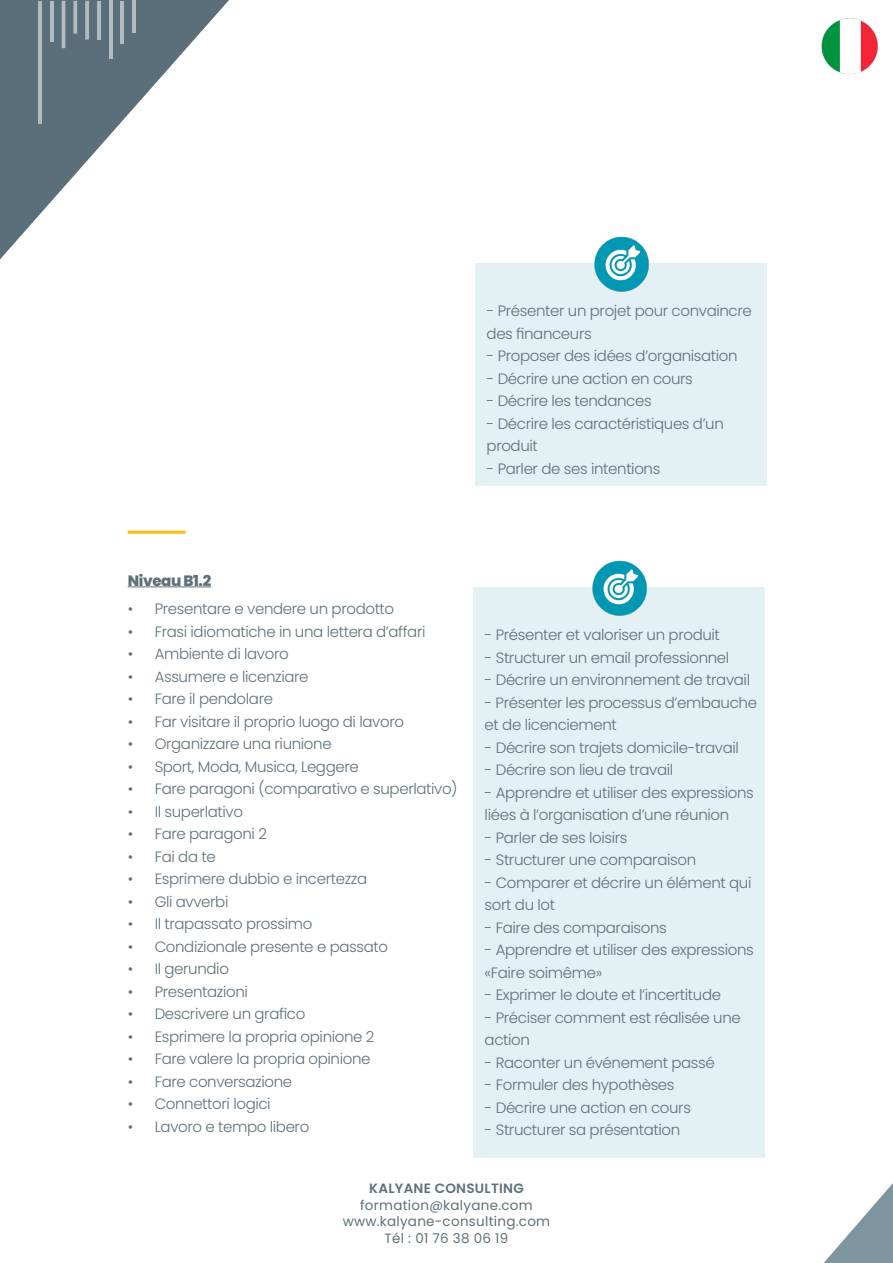
<style>
.page{position:relative;width:893px;height:1263px;background:#fff}
.page>*{position:absolute;margin:0;border:0;box-sizing:border-box;transform-origin:0 0}
.t1{font:300 15px/22.5px "Poppins";letter-spacing:-.025em;color:#5e717a}
.t2{font:800 15px "Poppins";letter-spacing:-.025em;color:#5e717a}
.t3{font:13.5px/16.5px "Poppins";letter-spacing:.02em;color:#5e717a;text-align:center}
.t4{font:600 13.5px "Poppins";letter-spacing:.02em;color:#5e717a}
</style>
<div class="page">
<svg style="left:824px;top:1183px;width:69px;height:80px"></svg>
<svg style="left:0;top:0;width:229px;height:259px"></svg>
<hr style="left:38px;top:1px;width:4px;height:122px;background:#b1bbc0">
<hr style="left:132px;top:1px;width:4px;height:32px;background:#b1bbc0">
<hr style="left:121px;top:1px;width:3px;height:43px;background:#fff">
<hr style="left:50px;top:1px;width:4px;height:41px;background:#b1bbc0">
<hr style="left:62px;top:1px;width:3px;height:47px;background:#fff">
<svg style="left:73px;top:1px;width:4px;height:33px"></svg>
<svg style="left:85px;top:1px;width:4px;height:39px"></svg>
<hr style="left:97px;top:1px;width:4px;height:39px;background:#b1bbc0">
<hr style="left:109px;top:1px;width:4px;height:58px;background:#b1bbc0">
<img style="left:821px;top:18px;width:57px;height:56px">
<div style="left:475px;top:263px;width:292px;height:223px;background:#e3f0f4"></div>
<img style="left:594px;top:236px;width:55px;height:55px">
<hr style="left:128px;top:586px;width:83px;height:1px;background:#5e717a">
<div style="left:473px;top:587px;width:292px;height:571px;background:#e3f0f4"></div>
<img style="left:592px;top:560px;width:55px;height:55px">
<hr style="left:128px;top:531px;width:58px;height:3px;background:#fcbe0e">
<p class="t1" style="left:487px;top:300px;width:267px">- Présenter un projet pour convaincre des financeurs</p>
<p class="t1" style="left:487px;top:345px;width:253px">- Proposer des idées d’organisation</p>
<p class="t1" style="left:487px;top:367px;width:208px">- Décrire une action en cours</p>
<p class="t1" style="left:487px;top:390px;width:167px">- Décrire les tendances</p>
<p class="t1" style="left:487px;top:412px;width:239px">- Décrire les caractéristiques d’un produit</p>
<p class="t1" style="left:487px;top:457px;width:175px">- Parler de ses intentions</p>
<p class="t2" style="left:128px;top:572px;width:85px">Niveau B1.2</p>
<p class="t1" style="left:128px;top:598px;width:268px">• Presentare e vendere un prodotto</p>
<p class="t1" style="left:128px;top:620px;width:299px">• Frasi idiomatiche in una lettera d’affari</p>
<p class="t1" style="left:128px;top:643px;width:163px">• Ambiente di lavoro</p>
<p class="t1" style="left:128px;top:665px;width:182px">• Assumere e licenziare</p>
<p class="t1" style="left:128px;top:688px;width:147px">• Fare il pendolare</p>
<p class="t1" style="left:128px;top:710px;width:278px">• Far visitare il proprio luogo di lavoro</p>
<p class="t1" style="left:128px;top:733px;width:206px">• Organizzare una riunione</p>
<p class="t1" style="left:128px;top:755px;width:233px">• Sport, Moda, Musica, Leggere</p>
<p class="t1" style="left:128px;top:778px;width:331px">• Fare paragoni (comparativo e superlativo)</p>
<p class="t1" style="left:128px;top:800px;width:117px">• Il superlativo</p>
<p class="t1" style="left:128px;top:823px;width:141px">• Fare paragoni 2</p>
<p class="t1" style="left:128px;top:845px;width:90px">• Fai da te</p>
<p class="t1" style="left:128px;top:868px;width:241px">• Esprimere dubbio e incertezza</p>
<p class="t1" style="left:128px;top:890px;width:102px">• Gli avverbi</p>
<p class="t1" style="left:128px;top:913px;width:186px">• Il trapassato prossimo</p>
<p class="t1" style="left:128px;top:935px;width:262px">• Condizionale presente e passato</p>
<p class="t1" style="left:128px;top:958px;width:103px">• Il gerundio</p>
<p class="t1" style="left:128px;top:980px;width:122px">• Presentazioni</p>
<p class="t1" style="left:128px;top:1003px;width:179px">• Descrivere un grafico</p>
<p class="t1" style="left:128px;top:1025px;width:248px">• Esprimere la propria opinione 2</p>
<p class="t1" style="left:128px;top:1048px;width:244px">• Fare valere la propria opinione</p>
<p class="t1" style="left:128px;top:1070px;width:166px">• Fare conversazione</p>
<p class="t1" style="left:128px;top:1093px;width:145px">• Connettori logici</p>
<p class="t1" style="left:128px;top:1115px;width:183px">• Lavoro e tempo libero</p>
<p class="t1" style="left:485px;top:624px;width:237px">- Présenter et valoriser un produit</p>
<p class="t1" style="left:485px;top:646px;width:246px">- Structurer un email professionnel</p>
<p class="t1" style="left:485px;top:669px;width:267px">- Décrire un environnement de travail</p>
<p class="t1" style="left:485px;top:691px;width:274px">- Présenter les processus d’embauche et de licenciement</p>
<p class="t1" style="left:485px;top:736px;width:256px">- Décrire son trajets domicile-travail</p>
<p class="t1" style="left:485px;top:759px;width:190px">- Décrire son lieu de travail</p>
<p class="t1" style="left:485px;top:781px;width:271px">- Apprendre et utiliser des expressions liées à l’organisation d’une réunion</p>
<p class="t1" style="left:485px;top:826px;width:144px">- Parler de ses loisirs</p>
<p class="t1" style="left:485px;top:849px;width:213px">- Structurer une comparaison</p>
<p class="t1" style="left:485px;top:871px;width:268px">- Comparer et décrire un élément qui sort du lot</p>
<p class="t1" style="left:485px;top:916px;width:184px">- Faire des comparaisons</p>
<p class="t1" style="left:485px;top:939px;width:271px">- Apprendre et utiliser des expressions «Faire soimême»</p>
<p class="t1" style="left:485px;top:984px;width:238px">- Exprimer le doute et l’incertitude</p>
<p class="t1" style="left:485px;top:1006px;width:258px">- Préciser comment est réalisée une action</p>
<p class="t1" style="left:485px;top:1051px;width:232px">- Raconter un événement passé</p>
<p class="t1" style="left:485px;top:1074px;width:191px">- Formuler des hypothèses</p>
<p class="t1" style="left:485px;top:1096px;width:208px">- Décrire une action en cours</p>
<p class="t1" style="left:485px;top:1119px;width:197px">- Structurer sa présentation</p>
<p class="t4" style="left:369px;top:1180px;width:156px">KALYANE CONSULTING</p>
<p class="t3" style="left:343px;top:1197px;width:209px">formation@kalyane.com www.kalyane-consulting.com<br>Tél : 01 76 38 06 19</p>
</div>
